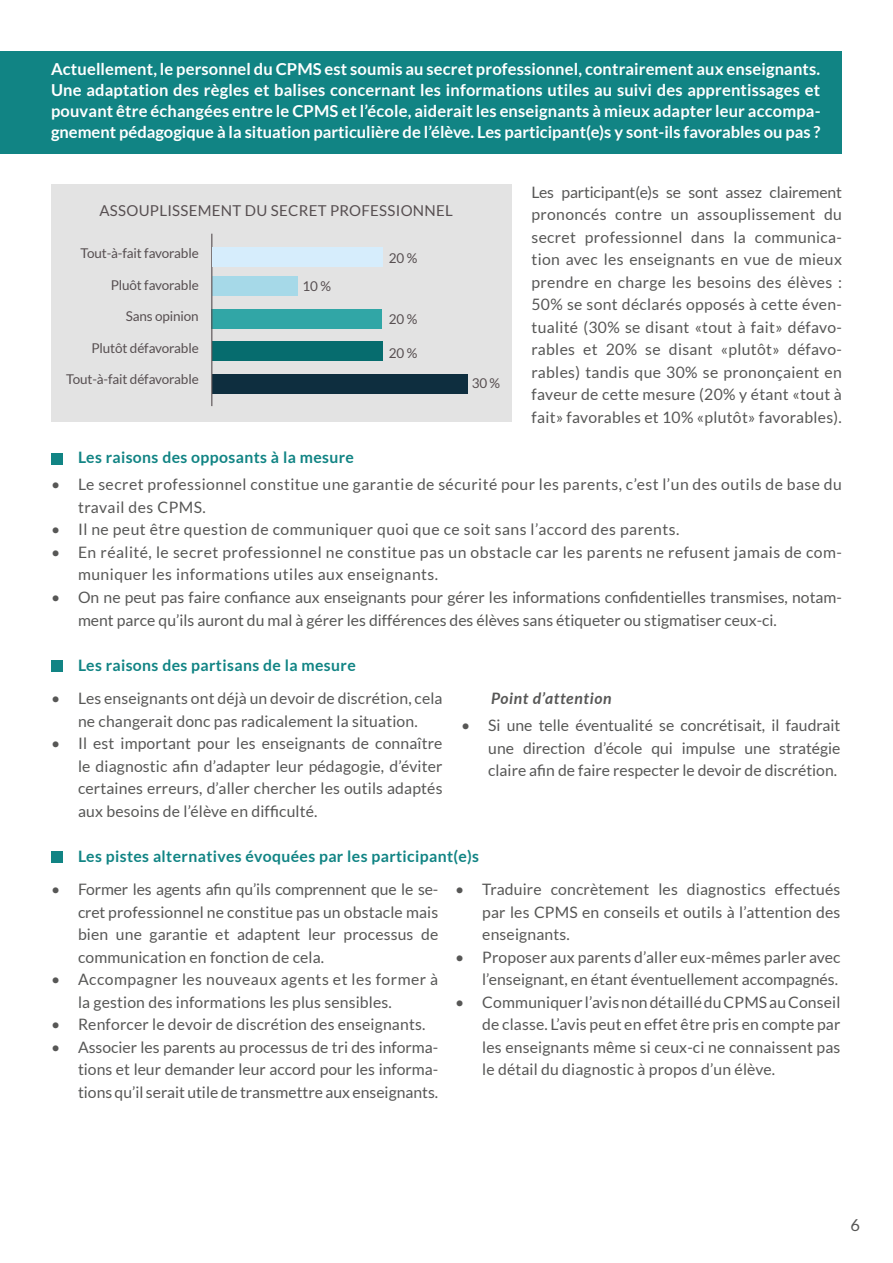
<style>
.page{position:relative;width:893px;height:1263px;background:#fff}
.page>*{position:absolute;margin:0;border:0;box-sizing:border-box;transform-origin:0 0}
.t1{font:700 16.5px/21px "Lato";color:#fff;text-align:justify}
.t2{font:16.5px "Lato";color:#575756}
.t3{font:15.75px/22.5px "Lato";letter-spacing:.01em;color:#575756;text-align:justify}
.t4{font:15.75px/22.5px "Lato";letter-spacing:.03em;color:#575756}
.t5{font:700 15.75px "Lato";letter-spacing:.025em;color:#118484}
.t6{font:italic 700 15.75px "Lato";letter-spacing:.04em;color:#575756}
.t7{font:15px "Lato";letter-spacing:.02em;color:#574f51}
.t8{font:13.5px "Lato";letter-spacing:-.01em;color:#574f51}
</style>
<div class="page">
<div style="left:0;top:51px;width:842px;height:102px;background:#118484"></div>
<div style="left:51px;top:454px;width:11px;height:11px;background:#118484"></div>
<div style="left:51px;top:661px;width:11px;height:11px;background:#118484"></div>
<div style="left:51px;top:852px;width:11px;height:11px;background:#118484"></div>
<div style="left:51px;top:184px;width:460px;height:238px;background:#e3e3e3"></div>
<div style="left:211px;top:309px;width:170px;height:19px;background:#31a6a6"></div>
<div style="left:212px;top:277px;width:85px;height:19px;background:#a6d9e8"></div>
<div style="left:212px;top:342px;width:170px;height:19px;background:#066c6e"></div>
<div style="left:212px;top:374px;width:256px;height:19px;background:#0e2e3f"></div>
<hr style="left:211px;top:234px;width:1px;height:172px;background:#574f51">
<div style="left:212px;top:247px;width:170px;height:20px;background:#d6edfc"></div>
<p class="t1" style="left:51px;top:58px;width:771px">Actuellement, le personnel du CPMS est soumis au secret professionnel, contrairement aux enseignants.<br>Une adaptation des règles et balises concernant les informations utiles au suivi des apprentissages et pouvant être échangées entre le CPMS et l’école, aiderait les enseignants à mieux adapter leur accompa&shy;gnement pédagogique à la situation particulière de l’élève. Les participant(e)s y sont-ils favorables ou pas ?</p>
<p class="t7" style="left:99px;top:202px;width:355px">ASSOUPLISSEMENT DU SECRET PROFESSIONNEL</p>
<p class="t8" style="left:81px;top:246px;width:120px">Tout-à-fait favorable</p>
<p class="t8" style="left:111px;top:277px;width:89px">Pluôt favorable</p>
<p class="t8" style="left:126px;top:309px;width:74px">Sans opinion</p>
<p class="t8" style="left:92px;top:340px;width:109px">Plutôt défavorable</p>
<p class="t8" style="left:66px;top:372px;width:134px">Tout-à-fait défavorable</p>
<p class="t8" style="left:303px;top:279px;width:30px">10 %</p>
<p class="t8" style="left:389px;top:250px;width:30px">20 %</p>
<p class="t8" style="left:389px;top:312px;width:30px">20 %</p>
<p class="t8" style="left:389px;top:346px;width:30px">20 %</p>
<p class="t8" style="left:472px;top:376px;width:30px">30 %</p>
<p class="t3" style="left:531px;top:181px;width:312px">Les participant(e)s se sont assez clairement prononcés contre un assouplissement du secret professionnel dans la communica&shy;tion avec les enseignants en vue de mieux prendre en charge les besoins des élèves :<br>50% se sont déclarés opposés à cette éven&shy;tualité (30% se disant «tout à fait» défavo&shy;rables et 20% se disant «plutôt» défavo&shy;rables) tandis que 30% se prononçaient en faveur de cette mesure (20% y étant «tout à fait» favorables et 10% «plutôt» favorables).</p>
<p class="t5" style="left:78px;top:449px;width:278px">Les raisons des opposants à la mesure</p>
<p class="t4" style="left:78px;top:473px;width:765px;text-indent:-27px">• Le secret professionnel constitue une garantie de sécurité pour les parents, c’est l’un des outils de base du travail des CPMS.</p>
<p class="t4" style="left:51px;top:518px;width:630px">• Il ne peut être question de communiquer quoi que ce soit sans l’accord des parents.</p>
<p class="t4" style="left:78px;top:541px;width:765px;text-indent:-27px">• En réalité, le secret professionnel ne constitue pas un obstacle car les parents ne refusent jamais de com&shy;muniquer les informations utiles aux enseignants.</p>
<p class="t3" style="left:78px;top:586px;width:765px;text-indent:-27px">• On ne peut pas faire confiance aux enseignants pour gérer les informations confidentielles transmises, notam&shy;ment parce qu’ils auront du mal à gérer les différences des élèves sans étiqueter ou stigmatiser ceux-ci.</p>
<p class="t5" style="left:78px;top:656px;width:279px">Les raisons des partisans de la mesure</p>
<p class="t3" style="left:51px;top:687px;width:393px;text-align:center">• Les enseignants ont déjà un devoir de discrétion, cela ne changerait donc pas radicalement la situation.</p>
<p class="t3" style="left:78px;top:732px;width:366px;text-indent:-27px">• Il est important pour les enseignants de connaître le diagnostic afin d’adapter leur pédagogie, d’éviter certaines erreurs, d’aller chercher les outils adaptés aux besoins de l’élève en difficulté.</p>
<p class="t6" style="left:491px;top:689px;width:122px">Point d’attention</p>
<p class="t3" style="left:488px;top:714px;width:354px;text-indent:-27px">• Si une telle éventualité se concrétisait, il faudrait une direction d’école qui impulse une stratégie claire afin de faire respecter le devoir de discrétion.</p>
<p class="t5" style="left:78px;top:847px;width:402px">Les pistes alternatives évoquées par les participant(e)s</p>
<p class="t3" style="left:78px;top:878px;width:362px;text-indent:-27px">• Former les agents afin qu’ils comprennent que le se&shy;cret professionnel ne constitue pas un obstacle mais bien une garantie et adaptent leur processus de communication en fonction de cela.</p>
<p class="t3" style="left:78px;top:968px;width:362px;text-indent:-27px">• Accompagner les nouveaux agents et les former à la gestion des informations les plus sensibles.</p>
<p class="t3" style="left:51px;top:1013px;width:376px">• Renforcer le devoir de discrétion des enseignants.</p>
<p class="t3" style="left:78px;top:1036px;width:362px;text-indent:-27px">• Associer les parents au processus de tri des informa&shy;tions et leur demander leur accord pour les informa&shy;tions qu’il serait utile de transmettre aux enseignants.</p>
<p class="t3" style="left:482px;top:878px;width:360px;text-indent:-27px">• Traduire concrètement les diagnostics effectués par les CPMS en conseils et outils à l’attention des enseignants.</p>
<p class="t3" style="left:455px;top:946px;width:387px;text-align:right">• Proposer aux parents d’aller eux-mêmes parler avec l’enseignant, en étant éventuellement accompagnés.</p>
<p class="t3" style="left:482px;top:991px;width:360px;text-indent:-27px">• Communiquer l’avis non détaillé du CPMS au Conseil de classe. L’avis peut en effet être pris en compte par les enseignants même si ceux-ci ne connaissent pas le détail du diagnostic à propos d’un élève.</p>
<p class="t2" style="left:850px;top:1216px;width:11px">6</p>
</div>
